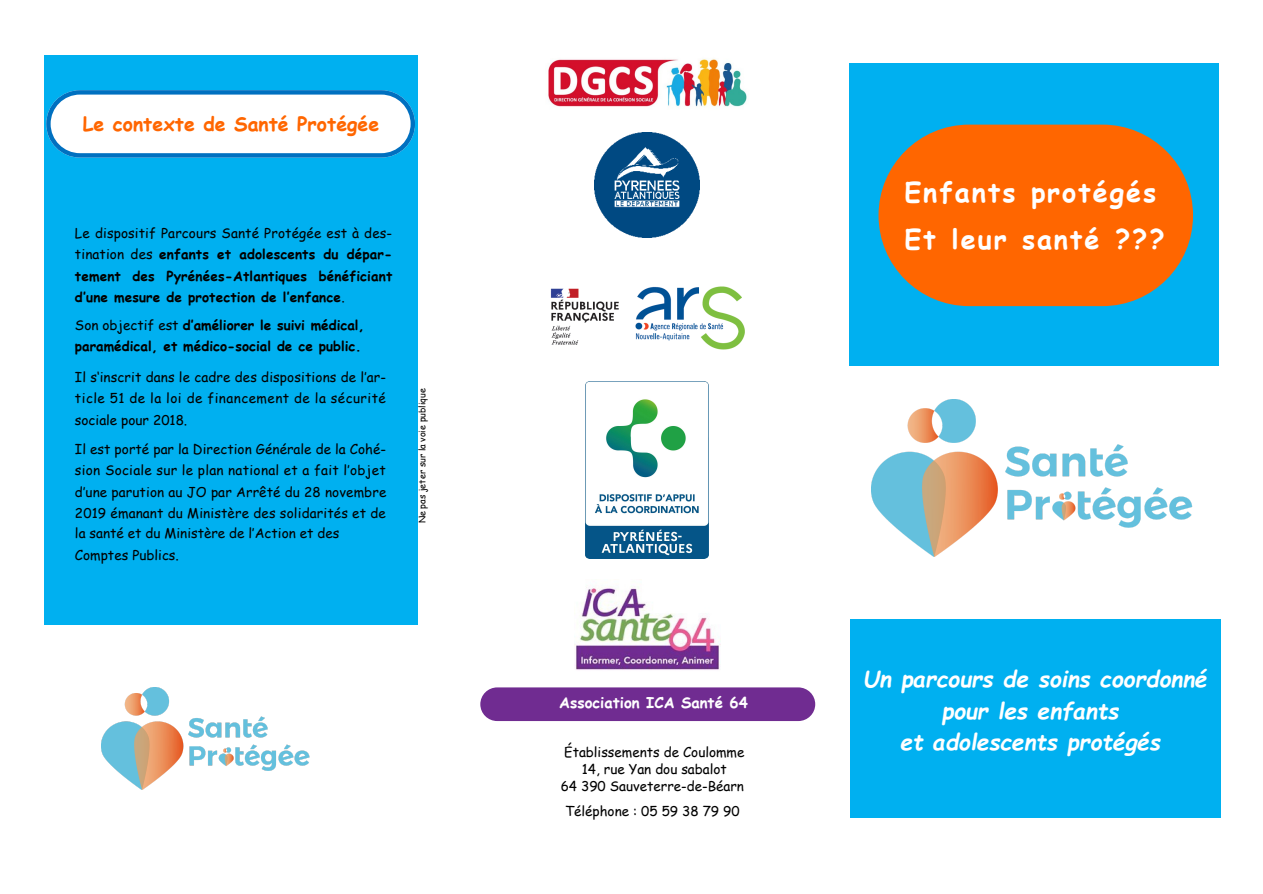
<style>
.page{position:relative;width:1263px;height:894px;background:#fff}
.page>*{position:absolute;margin:0;border:0;box-sizing:border-box;transform-origin:0 0}
.t1{font:700 27px/46px "Comic Sans MS";letter-spacing:.07em;color:#fff}
.t2{font:italic 700 22.5px/31.5px "Comic Sans MS";color:#fff;text-align:center}
.t3{font:700 19.5px "Comic Sans MS";color:#f60}
.t4{font:700 15px "Comic Sans MS";color:#fff}
.t5{font:13.5px "Comic Sans MS";letter-spacing:.01em;color:#000}
.t6{font:700 13.5px/21.3px "Comic Sans MS";color:#000;text-align:justify}
.t7{font:13.5px "Comic Sans MS";letter-spacing:.035em;color:#000}
.t8{font:9px "Comic Sans MS";color:#000}
.s1{font-weight:400}
</style>
<div class="page">
<div style="left:45px;top:55px;width:373px;height:569px;background:#00b0f0"></div>
<div style="left:849px;top:63px;width:370px;height:303px;background:#00b0f0"></div>
<div style="left:878px;top:125px;width:315px;height:181px;background:#f60;border-radius:91px"></div>
<img style="left:872px;top:399px;width:320px;height:157px">
<img style="left:548px;top:59px;width:199px;height:74px">
<img style="left:574px;top:586px;width:146px;height:84px">
<img style="left:595px;top:133px;width:104px;height:104px">
<div style="left:46px;top:90px;width:369px;height:67px;background:#fff;border-radius:34px"></div>
<div style="left:42px;top:86px;width:377px;height:76px;border:9px solid #0070c0;border-radius:34px"></div>
<div style="left:480px;top:687px;width:335px;height:33px;background:#702c91;border-radius:17px"></div>
<img style="left:102px;top:687px;width:208px;height:102px">
<div style="left:850px;top:619px;width:370px;height:197px;background:#00b0f0"></div>
<img style="left:550px;top:286px;width:195px;height:64px">
<img style="left:585px;top:381px;width:123px;height:177px">
<p class="t3" style="left:83px;top:110px;width:298px">Le contexte de Santé Protégée</p>
<p class="t6" style="left:75px;top:221px;width:319px"><span class="s1">Le dispositif Parcours Santé Protégée est à des&shy;tination des</span> enfants et adolescents du dépar&shy;tement des Pyrénées-Atlantiques bénéficiant d’une mesure de protection de l’enfance<span class="s1">.</span></p>
<p class="t6" style="left:75px;top:314px;width:291px"><span class="s1">Son objectif est</span> d’améliorer le suivi médical,</p>
<p class="t6" style="left:75px;top:335px;width:288px">paramédical, et médico-social de ce public.</p>
<p class="t5" style="left:75px;top:367px;width:313px">Il s‘inscrit dans le cadre des dispositions de l’ar-</p>
<p class="t7" style="left:75px;top:388px;width:312px">ticle 51 de la loi de financement de la sécurité</p>
<p class="t5" style="left:75px;top:409px;width:114px">sociale pour 2018.</p>
<p class="t5" style="left:75px;top:439px;width:313px">Il est porté par la Direction Générale de la Cohé-</p>
<p class="t5" style="left:75px;top:460px;width:312px">sion Sociale sur le plan national et a fait l’objet</p>
<p class="t5" style="left:75px;top:481px;width:313px">d’une parution au JO par Arrêté du 28 novembre</p>
<p class="t5" style="left:75px;top:503px;width:312px">2019 émanant du Ministère des solidarités et de</p>
<p class="t5" style="left:75px;top:523px;width:266px">la santé et du Ministère de l’Action et des</p>
<p class="t5" style="left:75px;top:544px;width:105px">Comptes Publics.</p>
<p class="t8" style="left:415px;top:523px;width:137px;rotate:-90deg">Ne pas jeter sur la voie publique</p>
<p class="t1" style="left:905px;top:168px;width:262px">Enfants protégés<br>Et leur santé ???</p>
<p class="t4" style="left:559px;top:691px;width:190px">Association ICA Santé 64</p>
<p class="t5" style="left:564px;top:741px;width:182px">Établissements de Coulomme</p>
<p class="t5" style="left:582px;top:758px;width:147px">14, rue Yan dou sabalot</p>
<p class="t5" style="left:561px;top:775px;width:185px">64 390 Sauveterre-de-Béarn</p>
<p class="t5" style="left:565px;top:801px;width:176px">Téléphone : 05 59 38 79 90</p>
<p class="t2" style="left:863px;top:662px;width:345px">Un parcours de soins coordonné pour les enfants</p>
<p class="t2" style="left:900px;top:725px;width:262px">et adolescents protégés</p>
</div>
